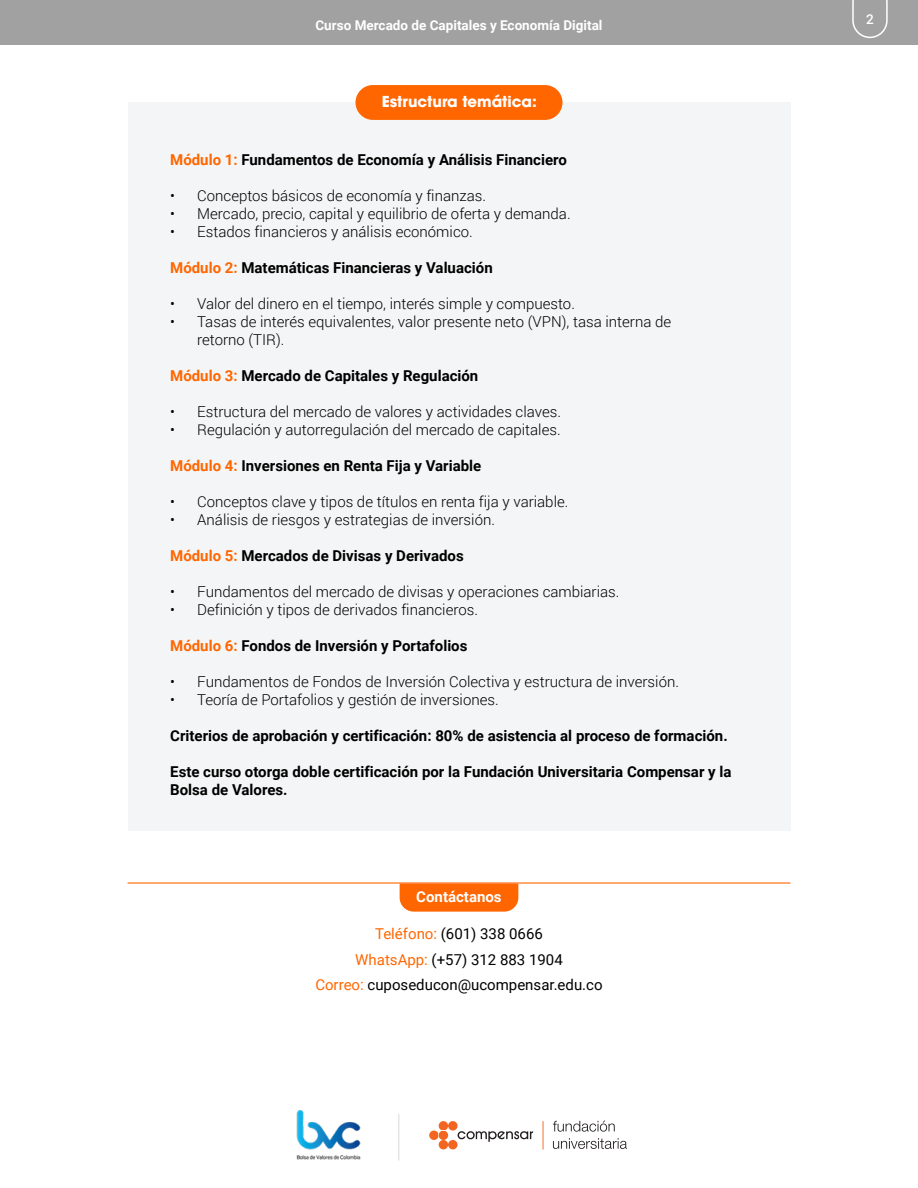
<style>
.page{position:relative;width:918px;height:1188px;background:#fff}
.page>*{position:absolute;margin:0;border:0;box-sizing:border-box;transform-origin:0 0}
.t1{font:300 15px/18px "Roboto";color:#000}
.t2{font:700 15px/18px "Roboto";color:#000}
.t3{font:15px/25.5px "Roboto";color:#000;text-align:center}
.t4{font:700 15px "ITC Avant Garde Std";color:#fff}
.t5{font:700 15px "Roboto";color:#fff}
.t6{font:700 13.5px "Roboto";color:#fff}
.t7{font:500 13.5px "Roboto";color:#fff}
.s1{color:#f60}
</style>
<div class="page">
<svg style="left:429px;top:1121px;width:198px;height:29px"></svg>
<img style="left:296px;top:1110px;width:65px;height:50px">
<hr style="left:398px;top:1114px;width:1px;height:46px;background:#dedede">
<div style="left:0;top:0;width:918px;height:45px;background:#a1a1a1"></div>
<div style="left:128px;top:102px;width:662px;height:728px;background:#f4f5f6"></div>
<div style="left:356px;top:85px;width:206px;height:35px;background:#f60;border-radius:17px"></div>
<div style="left:400px;top:884px;width:118px;height:28px;background:#f60"></div>
<hr style="left:128px;top:882px;width:662px;height:2px;background:#f60">
<p class="t6" style="left:315px;top:15px;width:289px">Curso Mercado de Capitales y Economía Digital</p>
<p class="t4" style="left:382px;top:92px;width:157px">Estructura temática:</p>
<p class="t2" style="left:170px;top:150px;width:398px"><span class="s1">Módulo 1:</span> Fundamentos de Economía y Análisis Financiero</p>
<p class="t1" style="left:170px;top:187px;width:317px">• Conceptos básicos de economía y finanzas.</p>
<p class="t1" style="left:170px;top:205px;width:402px">• Mercado, precio, capital y equilibrio de oferta y demanda.</p>
<p class="t1" style="left:170px;top:223px;width:304px">• Estados financieros y análisis económico.</p>
<p class="t2" style="left:170px;top:258px;width:324px"><span class="s1">Módulo 2:</span> Matemáticas Financieras y Valuación</p>
<p class="t1" style="left:170px;top:295px;width:406px">• Valor del dinero en el tiempo, interés simple y compuesto.</p>
<p class="t1" style="left:197px;top:313px;width:475px;text-indent:-27px">• Tasas de interés equivalentes, valor presente neto (VPN), tasa interna de retorno (TIR).</p>
<p class="t2" style="left:170px;top:366px;width:310px"><span class="s1">Módulo 3:</span> Mercado de Capitales y Regulación</p>
<p class="t1" style="left:170px;top:403px;width:392px">• Estructura del mercado de valores y actividades claves.</p>
<p class="t1" style="left:170px;top:421px;width:392px">• Regulación y autorregulación del mercado de capitales.</p>
<p class="t2" style="left:170px;top:456px;width:313px"><span class="s1">Módulo 4:</span> Inversiones en Renta Fija y Variable</p>
<p class="t1" style="left:170px;top:493px;width:400px">• Conceptos clave y tipos de títulos en renta fija y variable.</p>
<p class="t1" style="left:170px;top:511px;width:326px">• Análisis de riesgos y estrategias de inversión.</p>
<p class="t2" style="left:170px;top:546px;width:295px"><span class="s1">Módulo 5:</span> Mercados de Divisas y Derivados</p>
<p class="t1" style="left:170px;top:583px;width:451px">• Fundamentos del mercado de divisas y operaciones cambiarias.</p>
<p class="t1" style="left:170px;top:601px;width:309px">• Definición y tipos de derivados financieros.</p>
<p class="t2" style="left:170px;top:636px;width:299px"><span class="s1">Módulo 6:</span> Fondos de Inversión y Portafolios</p>
<p class="t1" style="left:170px;top:673px;width:510px">• Fundamentos de Fondos de Inversión Colectiva y estructura de inversión.</p>
<p class="t1" style="left:170px;top:691px;width:330px">• Teoría de Portafolios y gestión de inversiones.</p>
<p class="t2" style="left:170px;top:726px;width:559px">Criterios de aprobación y certificación: 80% de asistencia al proceso de formación.</p>
<p class="t2" style="left:170px;top:762px;width:563px">Este curso otorga doble certificación por la Fundación Universitaria Compensar y la<br>Bolsa de Valores.</p>
<p class="t5" style="left:416px;top:886px;width:87px">Contáctanos</p>
<p class="t3" style="left:315px;top:920px;width:289px"><span class="s1">Teléfono:</span> (601) 338 0666<br><span class="s1">WhatsApp:</span> (+57) 312 883 1904<br><span class="s1">Correo:</span> cuposeducon@ucompensar.edu.co</p>
<p class="t7" style="left:866px;top:9px;width:9px">2</p>
</div>
